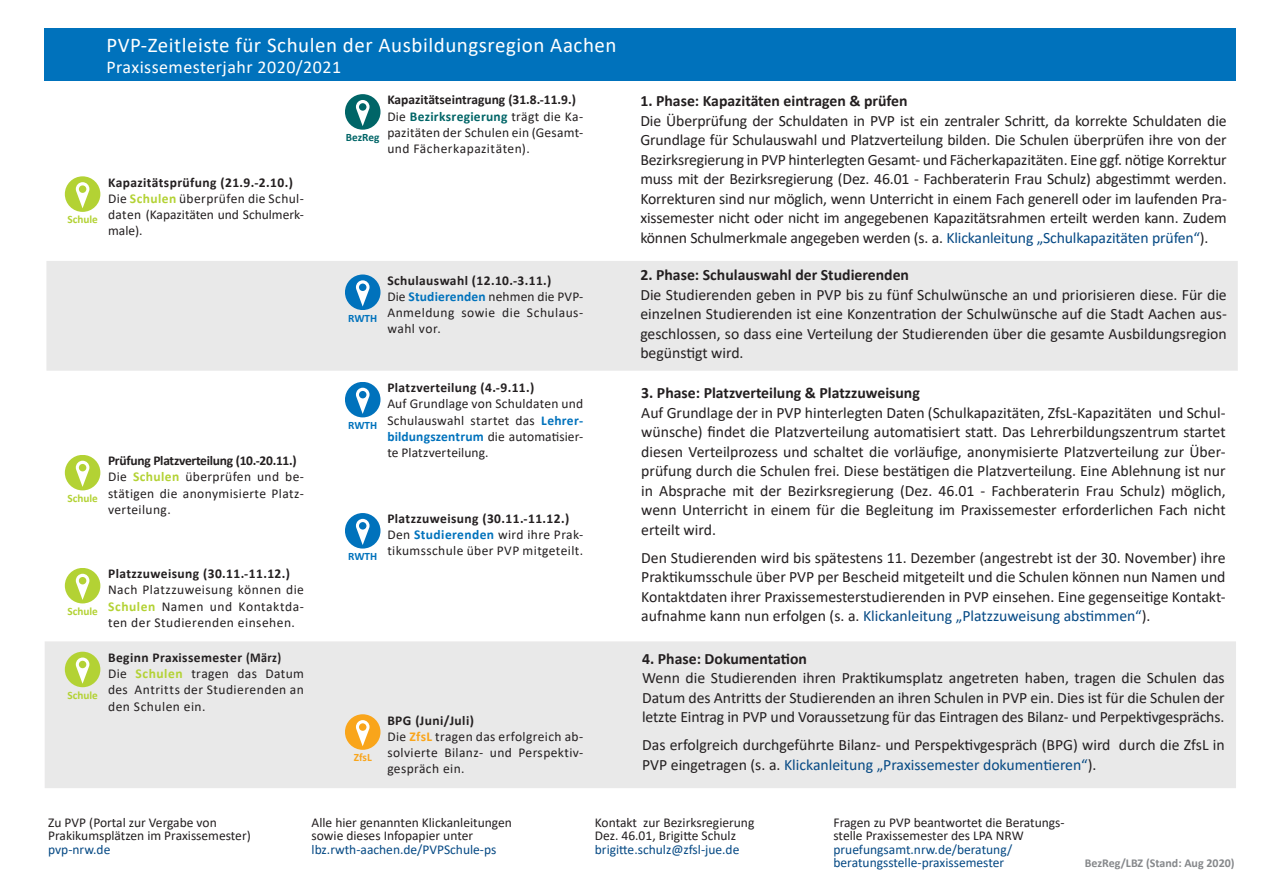
<style>
.page{position:relative;width:1263px;height:893px;background:#fff}
.page>*{position:absolute;margin:0;border:0;box-sizing:border-box;transform-origin:0 0}
.t1{font:21px "Calibri";letter-spacing:.025em;color:#fff}
.t2{font:18px "Calibri";letter-spacing:.025em;color:#fff}
.t3{font:15.75px/19.5px "Calibri";color:#231f20;text-align:justify}
.t4{font:700 15.75px "Calibri";color:#231f20}
.t5{font:13.5px/16.2px "Calibri";letter-spacing:.015em;color:#231f20;text-align:justify}
.t6{font:700 13.5px "Calibri";letter-spacing:.03em;color:#231f20}
.t7{font:13.5px/13.5px "Calibri";color:#054984}
.t8{font:700 13.5px "Calibri";letter-spacing:-.02em;color:#231f20}
.t9{font:700 13.5px "Calibri";color:#231f20}
.t10{font:700 12px "Calibri";color:#86888b}
.t11{font:700 11.25px "Calibri";color:#b3d234}
.t12{font:700 11.25px "Calibri";color:#0072bc}
.t13{font:700 11.25px "Calibri";color:#006567}
.t14{font:700 11.25px "Calibri";color:#f9a51b}
.s1{font-weight:700;color:#006567}
.s2{font-weight:700;color:#b3d234}
.s3{font-weight:700;color:#0072bc}
.s4{font-weight:700;color:#f9a51b}
.s5{color:#054984}
.s6{color:#231f20}
</style>
<div class="page">
<div style="left:45px;top:642px;width:1190px;height:145px;background:#e9e9e9"></div>
<div style="left:47px;top:262px;width:1190px;height:108px;background:#e9e9e9"></div>
<div style="left:45px;top:28px;width:1191px;height:53px;background:#0072bc"></div>
<svg style="left:345px;top:94px;width:35px;height:36px"></svg>
<div style="left:359px;top:103px;width:7px;height:8px;background:#006567;border-radius:50%"></div>
<svg style="left:65px;top:176px;width:35px;height:36px"></svg>
<div style="left:79px;top:185px;width:7px;height:8px;background:#b3d234;border-radius:50%"></div>
<svg style="left:345px;top:275px;width:35px;height:35px"></svg>
<div style="left:359px;top:284px;width:7px;height:7px;background:#0072bc;border-radius:50%"></div>
<svg style="left:65px;top:455px;width:35px;height:35px"></svg>
<div style="left:79px;top:464px;width:7px;height:7px;background:#b3d234;border-radius:50%"></div>
<svg style="left:345px;top:714px;width:35px;height:36px"></svg>
<div style="left:359px;top:723px;width:7px;height:8px;background:#f9a51b;border-radius:50%"></div>
<svg style="left:345px;top:513px;width:35px;height:35px"></svg>
<div style="left:359px;top:522px;width:7px;height:8px;background:#0072bc;border-radius:50%"></div>
<svg style="left:345px;top:382px;width:35px;height:35px"></svg>
<div style="left:359px;top:391px;width:7px;height:7px;background:#0072bc;border-radius:50%"></div>
<svg style="left:65px;top:568px;width:35px;height:35px"></svg>
<div style="left:79px;top:577px;width:7px;height:7px;background:#b3d234;border-radius:50%"></div>
<svg style="left:65px;top:652px;width:35px;height:35px"></svg>
<div style="left:79px;top:661px;width:7px;height:7px;background:#b3d234;border-radius:50%"></div>
<p class="t11" style="left:67px;top:212px;width:32px">Schule</p>
<p class="t1" style="left:106px;top:30px;width:512px">PVP-Zeitleiste für Schulen der Ausbildungsregion Aachen</p>
<p class="t2" style="left:106px;top:55px;width:236px">Praxissemesterjahr 2020/2021</p>
<p class="t9" style="left:387px;top:90px;width:190px">Kapazitätseintragung (31.8.-11.9.)</p>
<p class="t5" style="left:387px;top:108px;width:197px">Die <span class="s1">Bezirksregierung</span> trägt die Ka&shy;pazitäten der Schulen ein (Gesamt&shy;und Fächerkapazitäten).</p>
<p class="t6" style="left:108px;top:173px;width:186px">Kapazitätsprüfung (21.9.-2.10.)</p>
<p class="t5" style="left:108px;top:190px;width:197px">Die <span class="s2">Schulen</span> überprüfen die Schul&shy;daten (Kapazitäten und Schulmerk&shy;male).</p>
<p class="t6" style="left:387px;top:271px;width:166px">Schulauswahl (12.10.-3.11.)</p>
<p class="t5" style="left:387px;top:288px;width:197px">Die <span class="s3">Studierenden</span> nehmen die PVP-Anmeldung sowie die Schulaus&shy;wahl vor.</p>
<p class="t13" style="left:346px;top:129px;width:35px">BezReg</p>
<p class="t12" style="left:348px;top:310px;width:31px">RWTH</p>
<p class="t11" style="left:67px;top:490px;width:32px">Schule</p>
<p class="t8" style="left:108px;top:451px;width:190px">Prüfung Platzverteilung (10.-20.11.)</p>
<p class="t5" style="left:108px;top:468px;width:197px">Die <span class="s2">Schulen</span> überprüfen und be&shy;stätigen die anonymisierte Platz&shy;verteilung.</p>
<p class="t11" style="left:67px;top:603px;width:32px">Schule</p>
<p class="t11" style="left:67px;top:687px;width:32px">Schule</p>
<p class="t6" style="left:108px;top:564px;width:183px">Platzzuweisung (30.11.-11.12.)</p>
<p class="t5" style="left:108px;top:581px;width:197px">Nach Platzzuweisung können die <span class="s2">Schulen</span> Namen und Kontaktda&shy;ten der Studierenden einsehen.</p>
<p class="t6" style="left:108px;top:648px;width:175px">Beginn Praxissemester (März)</p>
<p class="t5" style="left:108px;top:665px;width:197px">Die <span class="s2">Schulen</span> tragen das Datum des Antritts der Studierenden an den Schulen ein.</p>
<p class="t12" style="left:348px;top:417px;width:31px">RWTH</p>
<p class="t6" style="left:387px;top:378px;width:149px">Platzverteilung (4.-9.11.)</p>
<p class="t5" style="left:387px;top:395px;width:197px">Auf Grundlage von Schuldaten und Schulauswahl startet das <span class="s3">Lehrer&shy;bildungszentrum</span> die automatisier&shy;te Platzverteilung.</p>
<p class="t12" style="left:348px;top:548px;width:31px">RWTH</p>
<p class="t6" style="left:387px;top:509px;width:183px">Platzzuweisung (30.11.-11.12.)</p>
<p class="t5" style="left:387px;top:526px;width:197px">Den <span class="s3">Studierenden</span> wird ihre Prak&shy;tikumsschule über PVP mitgeteilt.</p>
<p class="t14" style="left:354px;top:750px;width:20px">ZfsL</p>
<p class="t6" style="left:387px;top:710px;width:88px">BPG (Juni/Juli)</p>
<p class="t5" style="left:387px;top:728px;width:197px">Die <span class="s4">ZfsL</span> tragen das erfolgreich ab&shy;solvierte Bilanz- und Perspektiv&shy;gespräch ein.</p>
<p class="t4" style="left:640px;top:90px;width:269px">1. Phase: Kapazitäten eintragen &amp; prüfen</p>
<p class="t3" style="left:640px;top:110px;width:588px">Die Überprüfung der Schuldaten in PVP ist ein zentraler Schritt, da korrekte Schuldaten die Grundlage für Schulauswahl und Platzverteilung bilden. Die Schulen überprüfen ihre von der Bezirksregierung in PVP hinterlegten Gesamt- und Fächerkapazitäten. Eine ggf. nötige Korrektur muss mit der Bezirksregierung (Dez. 46.01 - Fachberaterin Frau Schulz) abgestimmt werden.<br>Korrekturen sind nur möglich, wenn Unterricht in einem Fach generell oder im laufenden Pra&shy;xissemester nicht oder nicht im angegebenen Kapazitätsrahmen erteilt werden kann. Zudem können Schulmerkmale angegeben werden (s. a. <span class="s5">Klickanleitung „Schulkapazitäten prüfen“</span>).</p>
<p class="t4" style="left:640px;top:264px;width:270px">2. Phase: Schulauswahl der Studierenden</p>
<p class="t3" style="left:640px;top:285px;width:588px">Die Studierenden geben in PVP bis zu fünf Schulwünsche an und priorisieren diese. Für die einzelnen Studierenden ist eine Konzentration der Schulwünsche auf die Stadt Aachen aus&shy;geschlossen, so dass eine Verteilung der Studierenden über die gesamte Ausbildungsregion begünstigt wird.</p>
<p class="t4" style="left:641px;top:382px;width:280px">3. Phase: Platzverteilung &amp; Platzzuweisung</p>
<p class="t3" style="left:641px;top:402px;width:586px">Auf Grundlage der in PVP hinterlegten Daten (Schulkapazitäten, ZfsL-Kapazitäten und Schul&shy;wünsche) findet die Platzverteilung automatisiert statt. Das Lehrerbildungszentrum startet diesen Verteilprozess und schaltet die vorläufige, anonymisierte Platzverteilung zur Über&shy;prüfung durch die Schulen frei. Diese bestätigen die Platzverteilung. Eine Ablehnung ist nur in Absprache mit der Bezirksregierung (Dez. 46.01 - Fachberaterin Frau Schulz) möglich, wenn Unterricht in einem für die Begleitung im Praxissemester erforderlichen Fach nicht erteilt wird.</p>
<p class="t3" style="left:641px;top:547px;width:586px">Den Studierenden wird bis spätestens 11. Dezember (angestrebt ist der 30. November) ihre Praktikumsschule über PVP per Bescheid mitgeteilt und die Schulen können nun Namen und Kontaktdaten ihrer Praxissemesterstudierenden in PVP einsehen. Eine gegenseitige Kontakt&shy;aufnahme kann nun erfolgen (s. a. <span class="s5">Klickanleitung „Platzzuweisung abstimmen“</span>).</p>
<p class="t4" style="left:642px;top:648px;width:166px">4. Phase: Dokumentation</p>
<p class="t3" style="left:642px;top:668px;width:584px">Wenn die Studierenden ihren Praktikumsplatz angetreten haben, tragen die Schulen das Datum des Antritts der Studierenden an ihren Schulen in PVP ein. Dies ist für die Schulen der letzte Eintrag in PVP und Voraussetzung für das Eintragen des Bilanz- und Perpektivgesprächs.</p>
<p class="t3" style="left:642px;top:735px;width:584px">Das erfolgreich durchgeführte Bilanz- und Perspektivgespräch (BPG) wird durch die ZfsL in<br>PVP eingetragen (s. a. <span class="s5">Klickanleitung „Praxissemester dokumentieren“</span>).</p>
<p class="t5" style="left:48px;top:815px;width:204px;line-height:13.5px;text-align:left">Zu PVP (Portal zur Vergabe von<br>Prakikumsplätzen im Praxissemester) <span class="s5">pvp-nrw.de</span></p>
<p class="t5" style="left:312px;top:815px;width:202px;line-height:13.5px;text-align:left">Alle hier genannten Klickanleitungen sowie dieses Infopapier unter <span class="s5">lbz.rwth-aachen.de/PVPSchule-ps</span></p>
<p class="t5" style="left:595px;top:814px;width:161px">Kontakt zur Bezirksregierung</p>
<p class="t7" style="left:595px;top:828px;width:146px"><span class="s6">Dez. 46.01, Brigitte Schulz </span>brigitte.schulz@zfsl-jue.de</p>
<p class="t5" style="left:833px;top:815px;width:233px;line-height:13.5px">Fragen zu PVP beantwortet die Beratungs&shy;stelle Praxissemester des LPA NRW</p>
<p class="t7" style="left:833px;top:842px;width:180px">pruefungsamt.nrw.de/beratung/ beratungsstelle-praxissemester</p>
<p class="t10" style="left:1085px;top:854px;width:151px">BezReg/LBZ (Stand: Aug 2020)</p>
</div>
